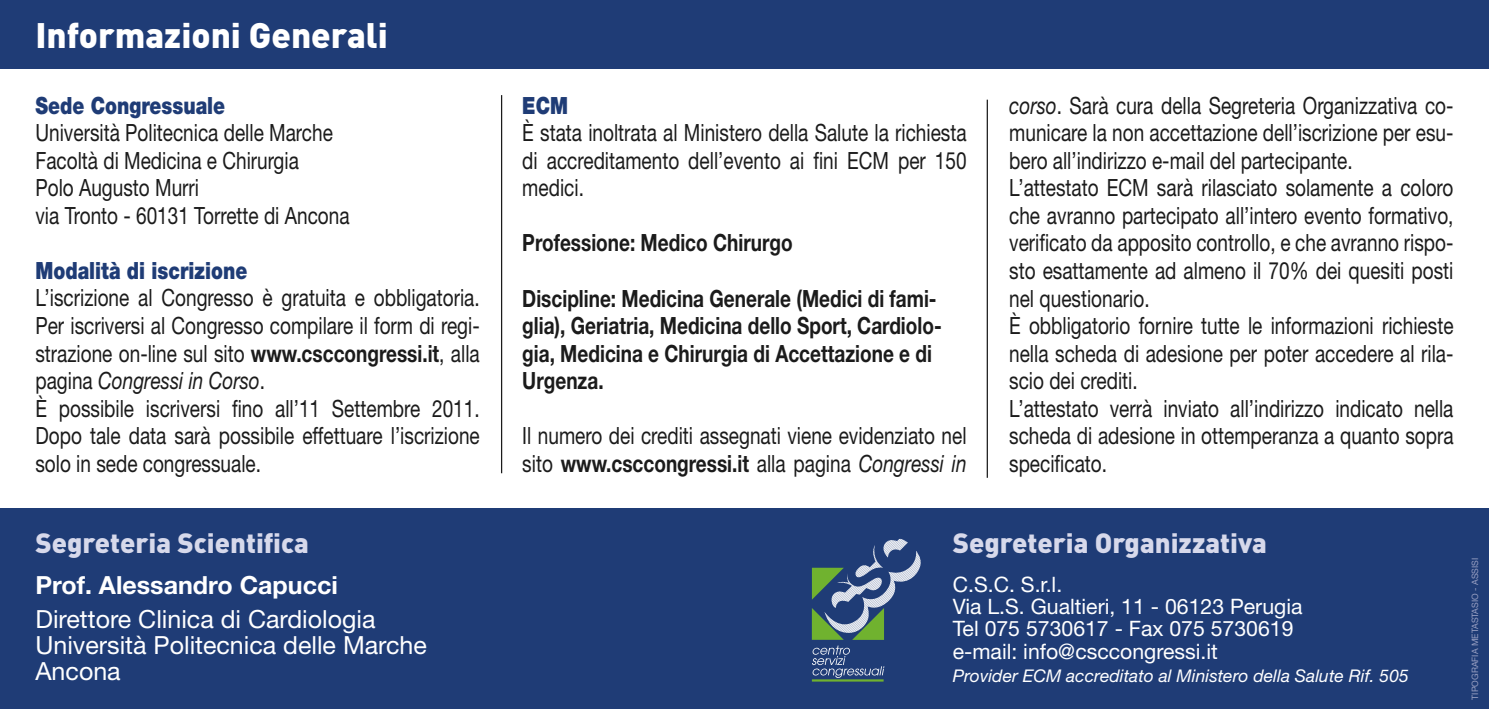
<style>
.page{position:relative;width:1489px;height:709px;background:#fff}
.page>*{position:absolute;margin:0;border:0;box-sizing:border-box;transform-origin:0 0}
.t1{font:900 35px "DIN";color:#fff}
.t2{font:900 27.5px "DIN";color:#d7d9eb}
.t3{font:25px/26.2px "Helvetica Neue";color:#fff}
.t4{font:700 25px "Helvetica Neue";color:#fff}
.t5{font:23.75px/27.5px "Helvetica Neue";color:#1b1b1b;scale:.8 1}
.t6{font:700 23.75px/27.5px "Helvetica Neue";color:#1b1b1b;scale:.8 1}
.t7{font:900 23.75px "Helvetica Neue";color:#1f3c76;scale:.8 1}
.t8{font:21.25px/22.2px "Helvetica Neue";color:#fff}
.t9{font:italic 17.5px "Helvetica Neue";color:#fff}
.t10{font:8.75px "Helvetica Neue";color:#989fc2}
.s1{font-weight:700}
.s2{font-style:italic}
</style>
<div class="page">
<div style="left:0;top:0;width:1488px;height:69px;background:#1f3c76"></div>
<div style="left:0;top:508px;width:1488px;height:201px;background:#1f3c76"></div>
<hr style="left:501px;top:95px;width:1px;height:378px;background:#1b1b1b">
<hr style="left:986px;top:100px;width:1px;height:378px;background:#1b1b1b">
<hr style="left:811px;top:679px;width:72px;height:2px;background:#70b22f">
<svg style="left:811px;top:538px;width:110px;height:140px"></svg>
<h1 class="t1" style="left:35px;top:12px;width:354px">Informazioni Generali</h1>
<p class="t7" style="left:35px;top:91px;width:239px">Sede Congressuale</p>
<p class="t5" style="left:35px;top:119px;width:394px">Università Politecnica delle Marche<br>Facoltà di Medicina e Chirurgia<br>Polo Augusto Murri<br>via Tronto - 60131 Torrette di Ancona</p>
<p class="t7" style="left:35px;top:256px;width:266px">Modalità di iscrizione</p>
<p class="t5" style="left:35px;top:284px;width:557px">L’iscrizione al Congresso è gratuita e obbligatoria.<br>Per iscriversi al Congresso compilare il form di regi&shy;strazione on-line sul sito <span class="s1">www.csccongressi.it</span>, alla pagina <span class="s2">Congressi in Corso</span>.<br>È possibile iscriversi fino all’11 Settembre 2011.<br>Dopo tale data sarà possibile effettuare l’iscrizione solo in sede congressuale.</p>
<p class="t7" style="left:522px;top:91px;width:59px">ECM</p>
<p class="t5" style="left:522px;top:119px;width:557px;text-align:justify">È stata inoltrata al Ministero della Salute la richiesta di accreditamento dell’evento ai fini ECM per 150 medici.</p>
<p class="t6" style="left:522px;top:229px;width:339px">Professione: Medico Chirurgo</p>
<p class="t6" style="left:522px;top:284px;width:525px">Discipline: Medicina Generale (Medici di fami&shy;glia), Geriatria, Medicina dello Sport, Cardiolo&shy;gia, Medicina e Chirurgia di Accettazione e di Urgenza.</p>
<p class="t5" style="left:522px;top:421px;width:557px">Il numero dei crediti assegnati viene evidenziato nel sito <span class="s1">www.csccongressi.it</span> alla pagina <span class="s2">Congressi in</span></p>
<p class="t5" style="left:1009px;top:91px;width:557px"><span class="s2">corso</span>. Sarà cura della Segreteria Organizzativa co&shy;municare la non accettazione dell’iscrizione per esu&shy;bero all’indirizzo e-mail del partecipante.<br>L’attestato ECM sarà rilasciato solamente a coloro che avranno partecipato all’intero evento formativo, verificato da apposito controllo, e che avranno rispo&shy;sto esattamente ad almeno il 70% dei quesiti posti nel questionario.<br>È obbligatorio fornire tutte le informazioni richieste nella scheda di adesione per poter accedere al rila&shy;scio dei crediti.<br>L’attestato verrà inviato all’indirizzo indicato nella scheda di adesione in ottemperanza a quanto sopra specificato.</p>
<p class="t2" style="left:35px;top:525px;width:275px">Segreteria Scientifica</p>
<p class="t2" style="left:952px;top:525px;width:316px">Segreteria Organizzativa</p>
<p class="t4" style="left:35px;top:570px;width:304px">Prof. Alessandro Capucci</p>
<p class="t3" style="left:35px;top:605px;width:393px">Direttore Clinica di Cardiologia<br>Università Politecnica delle Marche<br>Ancona</p>
<p class="t8" style="left:952px;top:572px;width:351px">C.S.C. S.r.l.<br>Via L.S. Gualtieri, 11 - 06123 Perugia<br>Tel 075 5730617 - Fax 075 5730619 e-mail: info@csccongressi.it</p>
<p class="t9" style="left:952px;top:665px;width:457px">Provider ECM accreditato al Ministero della Salute Rif. 505</p>
<p class="t10" style="left:1469px;top:699px;width:143px;rotate:-90deg">TIPOGRAFIA METASTASIO - ASSISI</p>
</div>
